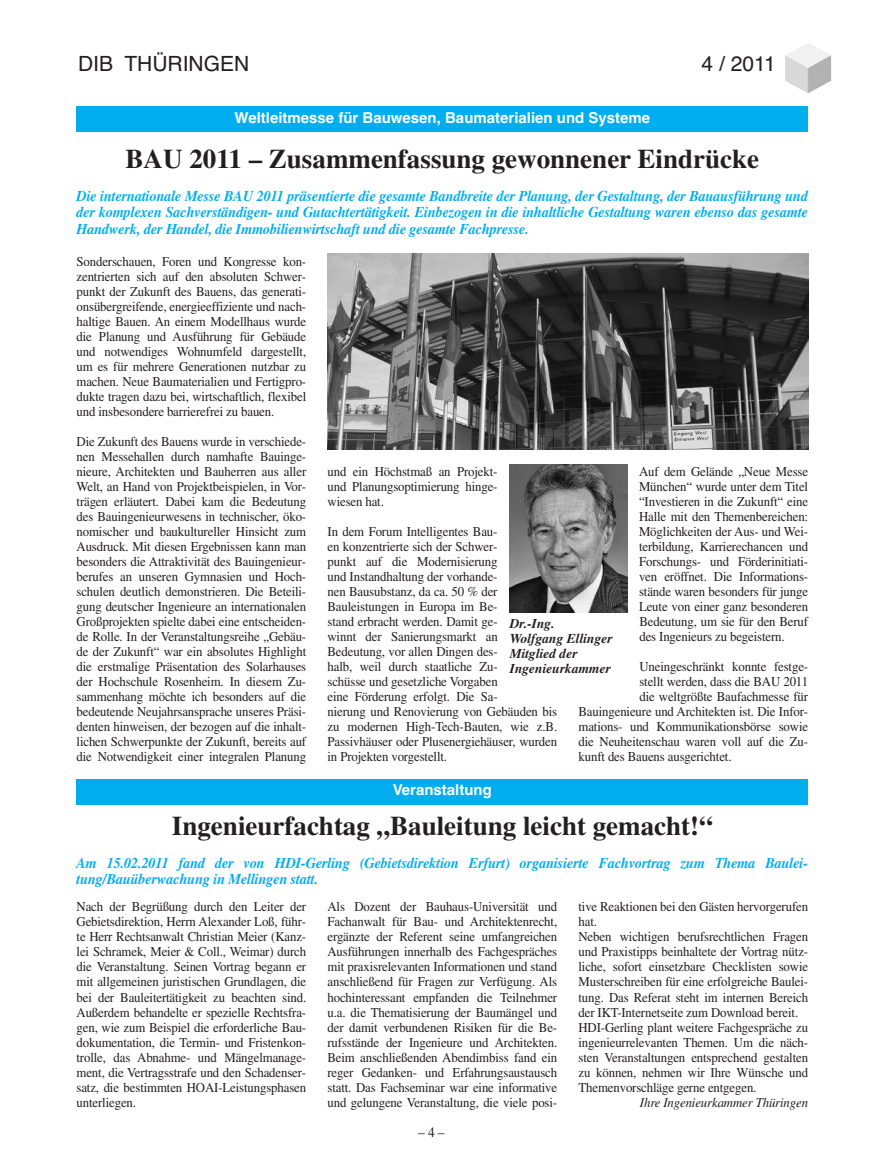
<style>
.page{position:relative;width:872px;height:1170px;background:#fff}
.page>*{position:absolute;margin:0;border:0;box-sizing:border-box;transform-origin:0 0}
.t1{font:700 27px "Times";color:#231f20}
.t2{font:21px "Helvetica";color:#231f20}
.t3{font:italic 700 15px/16.5px "Times";letter-spacing:-.01em;color:#00aeef;text-align:justify;scale:.95 1}
.t4{font:700 15px "Helvetica";color:#fff}
.t5{font:14.25px "Times";color:#231f20;scale:.95 1}
.t6{font:13.5px/15px "Times";letter-spacing:-.01em;color:#231f20;text-align:justify;scale:.95 1}
.t7{font:italic 700 13.5px/15px "Times";color:#231f20}
.t8{font:italic 13.5px "Times";letter-spacing:-.01em;color:#231f20;scale:.95 1}
</style>
<div class="page">
<hr style="left:76px;top:63px;width:224px;height:1px;background:#00aeef">
<img style="left:785px;top:43px;width:46px;height:50px">
<div style="left:77px;top:54px;width:700px;height:31px;background:#fff"></div>
<div style="left:77px;top:106px;width:731px;height:26px;background:#00aeef"></div>
<img style="left:509px;top:464px;width:118px;height:148px">
<img style="left:327px;top:254px;width:481px;height:196px">
<div style="left:77px;top:779px;width:731px;height:25px;background:#00aeef"></div>
<h2 class="t2" style="left:78px;top:52px;width:173px">DIB THÜRINGEN</h2>
<h2 class="t2" style="left:701px;top:52px;width:76px">4 / 2011</h2>
<p class="t4" style="left:234px;top:109px;width:417px">Weltleitmesse für Bauwesen, Baumaterialien und Systeme</p>
<h1 class="t1" style="left:126px;top:149px;width:635px">BAU 2011 – Zusammenfassung gewonnener Eindrücke</h1>
<p class="t3" style="left:77px;top:189px;width:771px">Die internationale Messe BAU 2011 präsentierte die gesamte Bandbreite der Planung, der Gestaltung, der Bauausführung und der komplexen Sachverständigen- und Gutachtertätigkeit. Einbezogen in die inhaltliche Gestaltung waren ebenso das gesamte Handwerk, der Handel, die Immobilienwirtschaft und die gesamte Fachpresse.</p>
<p class="t6" style="left:77px;top:255px;width:243px">Sonderschauen, Foren und Kongresse kon&shy;zentrierten sich auf den absoluten Schwer&shy;punkt der Zukunft des Bauens, das generati&shy;onsübergreifende, energieeffiziente und nach&shy;haltige Bauen. An einem Modellhaus wurde die Planung und Ausführung für Gebäude und notwendiges Wohnumfeld dargestellt, um es für mehrere Generationen nutzbar zu machen. Neue Baumaterialien und Fertigpro&shy;dukte tragen dazu bei, wirtschaftlich, flexibel und insbesondere barrierefrei zu bauen.</p>
<p class="t6" style="left:77px;top:435px;width:243px">Die Zukunft des Bauens wurde in verschiede&shy;nen Messehallen durch namhafte Bauinge&shy;nieure, Architekten und Bauherren aus aller Welt, an Hand von Projektbeispielen, in Vor&shy;trägen erläutert. Dabei kam die Bedeutung des Bauingenieurwesens in technischer, öko&shy;nomischer und baukultureller Hinsicht zum Ausdruck. Mit diesen Ergebnissen kann man besonders die Attraktivität des Bauingenieur&shy;berufes an unseren Gymnasien und Hoch&shy;schulen deutlich demonstrieren. Die Beteili&shy;gung deutscher Ingenieure an internationalen Großprojekten spielte dabei eine entscheiden&shy;de Rolle. In der Veranstaltungsreihe „Gebäu&shy;de der Zukunft“ war ein absolutes Highlight die erstmalige Präsentation des Solarhauses der Hochschule Rosenheim. In diesem Zu&shy;sammenhang möchte ich besonders auf die bedeutende Neujahrsansprache unseres Präsi&shy;denten hinweisen, der bezogen auf die inhalt&shy;lichen Schwerpunkte der Zukunft, bereits auf die Notwendigkeit einer integralen Planung</p>
<p class="t6" style="left:639px;top:465px;width:180px">Auf dem Gelände „Neue Messe München“ wurde unter dem Titel “Investieren in die Zukunft“ eine Halle mit den Themenbereichen:<br>Möglichkeiten der Aus- und Wei&shy;terbildung, Karrierechancen und Forschungs- und Förderinitiati&shy;ven eröffnet. Die Informations&shy;stände waren besonders für junge Leute von einer ganz besonderen Bedeutung, um sie für den Beruf des Ingenieurs zu begeistern.</p>
<p class="t6" style="left:639px;top:660px;width:179px">Uneingeschränkt konnte festge-</p>
<p class="t6" style="left:639px;top:675px;width:179px">stellt werden, dass die BAU 2011</p>
<p class="t6" style="left:639px;top:690px;width:179px">die weltgrößte Baufachmesse für</p>
<p class="t6" style="left:578px;top:705px;width:243px">Bauingenieure und Architekten ist. Die Infor-</p>
<p class="t6" style="left:578px;top:720px;width:243px">mations- und Kommunikationsbörse sowie</p>
<p class="t6" style="left:578px;top:735px;width:243px">die Neuheitenschau waren voll auf die Zu-</p>
<p class="t6" style="left:578px;top:750px;width:163px">kunft des Bauens ausgerichtet.</p>
<p class="t6" style="left:327px;top:465px;width:180px">und ein Höchstmaß an Projekt&shy;und Planungsoptimierung hinge&shy;wiesen hat.</p>
<p class="t6" style="left:327px;top:525px;width:243px;text-align:left">In dem Forum Intelligentes Bau-<br>en konzentrierte sich der Schwer-<br>punkt auf die Modernisierung<br>und Instandhaltung der vorhande-<br>nen Bausubstanz, da ca. 50 % der Bauleistungen in Europa im Be-<br>stand erbracht werden. Damit ge-<br>winnt der Sanierungsmarkt an Bedeutung, vor allen Dingen des-<br>halb, weil durch staatliche Zu-<br>schüsse und gesetzliche Vorgaben<br>eine Förderung erfolgt. Die Sa-<br>nierung und Renovierung von Gebäuden bis zu modernen High-Tech-Bauten, wie z.B.<br>Passivhäuser oder Plusenergiehäuser, wurden in Projekten vorgestellt.</p>
<p class="t7" style="left:510px;top:617px;width:104px">Dr.-Ing.<br>Wolfgang Ellinger<br>Mitglied der<br>Ingenieurkammer</p>
<p class="t4" style="left:393px;top:780px;width:101px">Veranstaltung</p>
<h1 class="t1" style="left:172px;top:816px;width:542px">Ingenieurfachtag „Bauleitung leicht gemacht!“</h1>
<p class="t3" style="left:77px;top:855px;width:771px">Am 15.02.2011 fand der von HDI-Gerling (Gebietsdirektion Erfurt) organisierte Fachvortrag zum Thema Baulei&shy;tung/Bauüberwachung in Mellingen statt.</p>
<p class="t6" style="left:77px;top:900px;width:243px">Nach der Begrüßung durch den Leiter der Gebietsdirektion, Herrn Alexander Loß, führ&shy;te Herr Rechtsanwalt Christian Meier (Kanz&shy;lei Schramek, Meier &amp; Coll., Weimar) durch die Veranstaltung. Seinen Vortrag begann er mit allgemeinen juristischen Grundlagen, die bei der Bauleitertätigkeit zu beachten sind.<br>Außerdem behandelte er spezielle Rechtsfra&shy;gen, wie zum Beispiel die erforderliche Bau&shy;dokumentation, die Termin- und Fristenkon&shy;trolle, das Abnahme- und Mängelmanage&shy;ment, die Vertragsstrafe und den Schadenser&shy;satz, die bestimmten HOAI-Leistungsphasen unterliegen.</p>
<p class="t6" style="left:327px;top:900px;width:243px">Als Dozent der Bauhaus-Universität und Fachanwalt für Bau- und Architektenrecht, ergänzte der Referent seine umfangreichen Ausführungen innerhalb des Fachgespräches mit praxisrelevanten Informationen und stand anschließend für Fragen zur Verfügung. Als hochinteressant empfanden die Teilnehmer u.a. die Thematisierung der Baumängel und der damit verbundenen Risiken für die Be&shy;rufsstände der Ingenieure und Architekten.<br>Beim anschließenden Abendimbiss fand ein reger Gedanken- und Erfahrungsaustausch statt. Das Fachseminar war eine informative und gelungene Veranstaltung, die viele posi-</p>
<p class="t6" style="left:578px;top:900px;width:243px;text-align:left">tive Reaktionen bei den Gästen hervorgerufen hat.<br>Neben wichtigen berufsrechtlichen Fragen und Praxistipps beinhaltete der Vortrag nütz&shy;liche, sofort einsetzbare Checklisten sowie Musterschreiben für eine erfolgreiche Baulei&shy;tung. Das Referat steht im internen Bereich der IKT-Internetseite zum Download bereit.<br>HDI-Gerling plant weitere Fachgespräche zu ingenieurrelevanten Themen. Um die näch&shy;sten Veranstaltungen entsprechend gestalten zu können, nehmen wir Ihre Wünsche und Themenvorschläge gerne entgegen.</p>
<p class="t8" style="left:640px;top:1097px;width:179px">Ihre Ingenieurkammer Thüringen</p>
<p class="t5" style="left:418px;top:1126px;width:29px">–4–</p>
</div>
